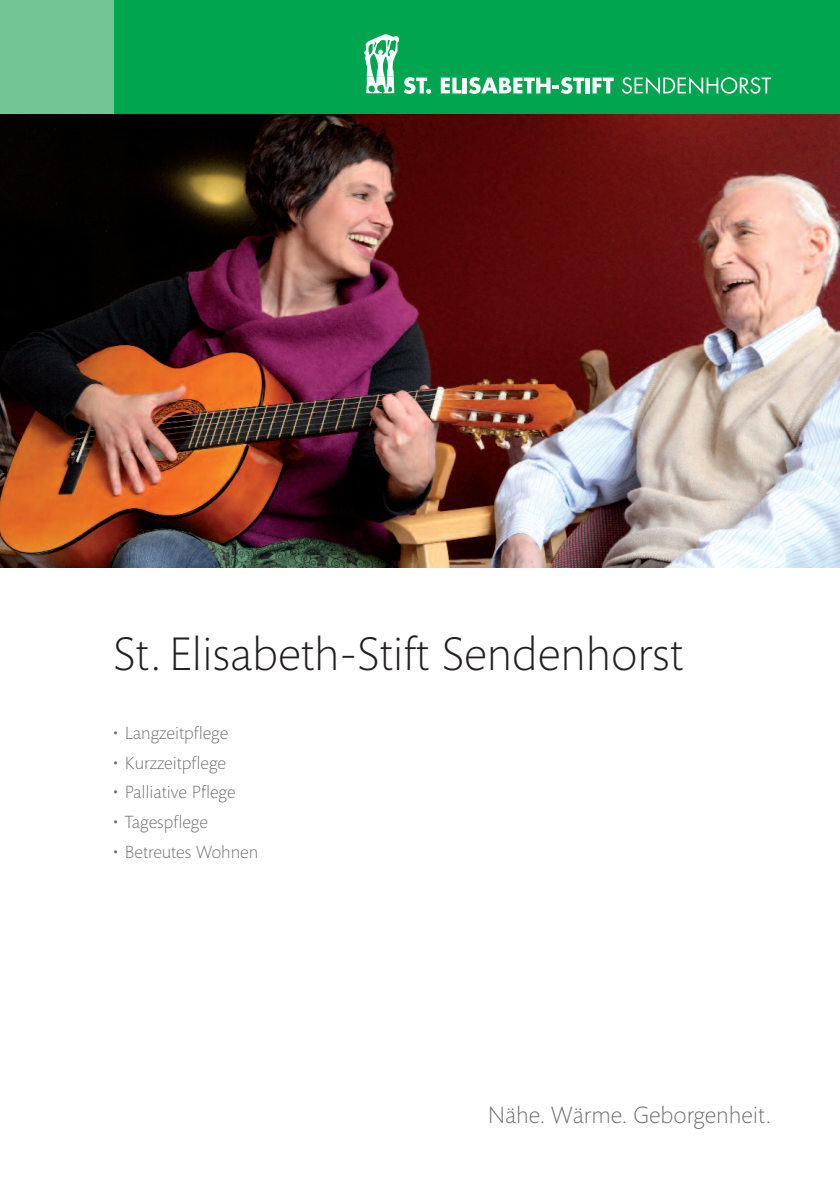
<style>
.page{position:relative;width:840px;height:1191px;background:#fff}
.page>*{position:absolute;margin:0;border:0;box-sizing:border-box;transform-origin:0 0}
.t1{font:300 48px "Mundo Sans Pro";color:#231f20}
.t2{font:300 24px "Mundo Sans Pro";color:#6c6d70}
.t3{font:300 18px "Mundo Sans Pro";color:#6c6d70}
</style>
<div class="page">
<img style="left:0;top:113px;width:839px;height:454px">
<div style="left:0;top:0;width:839px;height:113px;background:#00a54f"></div>
<div style="left:0;top:0;width:113px;height:113px;background:#72c594"></div>
<svg style="left:364px;top:34px;width:67px;height:60px"></svg>
<svg style="left:440px;top:78px;width:21px;height:15px"></svg>
<hr style="left:462px;top:78px;width:4px;height:15px;background:#fff">
<svg style="left:469px;top:77px;width:115px;height:17px"></svg>
<hr style="left:585px;top:78px;width:4px;height:15px;background:#fff">
<svg style="left:592px;top:78px;width:21px;height:15px"></svg>
<svg style="left:622px;top:77px;width:148px;height:17px"></svg>
<h1 class="t1" style="left:113px;top:635px;width:571px">St. Elisabeth-Stift Sendenhorst</h1>
<p class="t3" style="left:113px;top:726px;width:116px">• Langzeitpflege</p>
<p class="t3" style="left:113px;top:755px;width:114px">• Kurzzeitpflege</p>
<p class="t3" style="left:113px;top:785px;width:123px">• Palliative Pflege</p>
<p class="t3" style="left:113px;top:815px;width:96px">• Tagespflege</p>
<p class="t3" style="left:113px;top:844px;width:146px">• Betreutes Wohnen</p>
<h2 class="t2" style="left:487px;top:1106px;width:284px">Nähe. Wärme. Geborgenheit.</h2>
</div>
